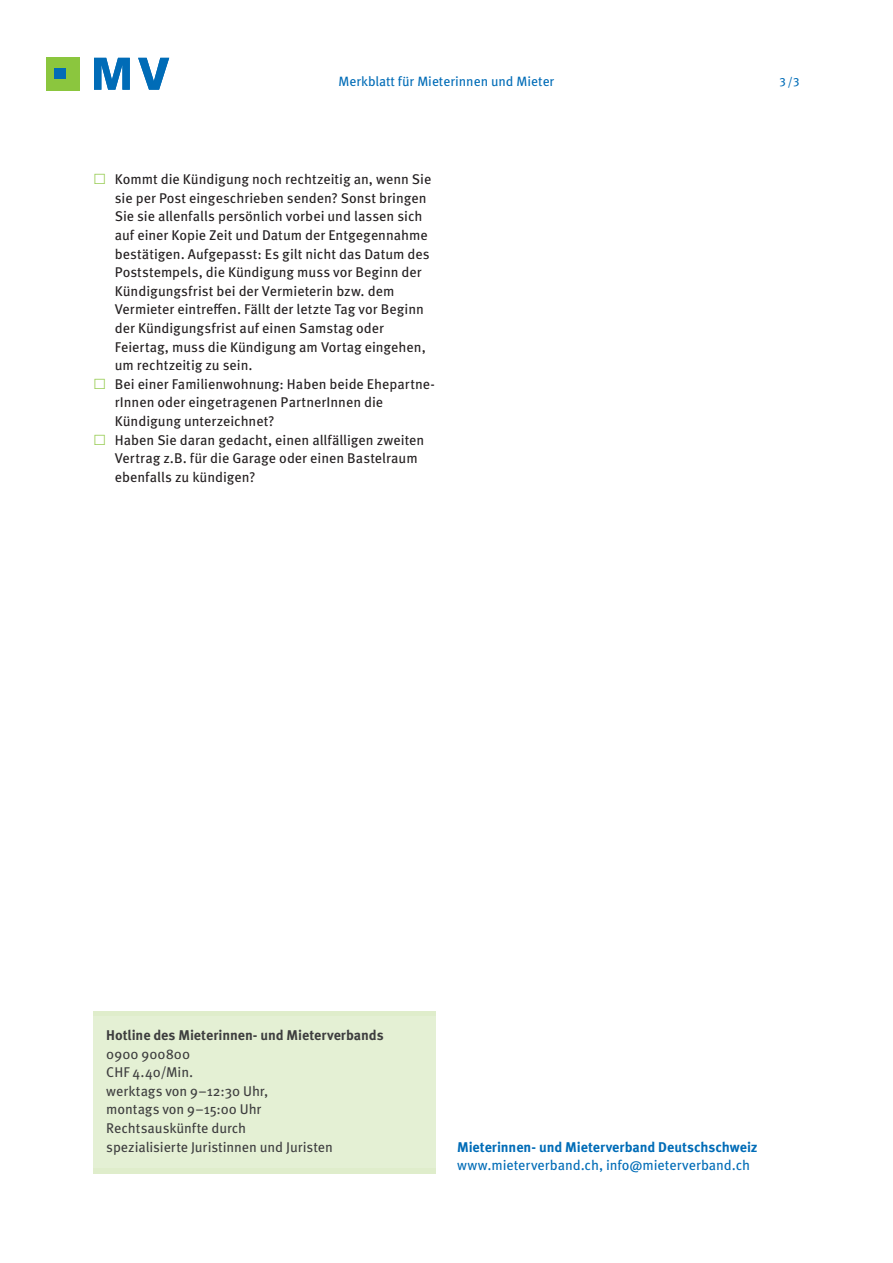
<style>
.page{position:relative;width:893px;height:1263px;background:#fff}
.page>*{position:absolute;margin:0;border:0;box-sizing:border-box;transform-origin:0 0}
.t1{font:14.1px/18.6px "Meta OT";color:#231f20}
.Hotline-Box{font:14.1px "Meta OT";letter-spacing:-.005em;color:#3e3e3f}
.Lauftext_def{font:700 14.1px "Meta OT";letter-spacing:-.005em;color:#006cb7}
.Lauftext_def-2{font:14.1px "Meta OT";letter-spacing:-.005em;color:#006cb7}
.Hotline-Box-2{font:700 14.1px "Meta OT";letter-spacing:-.005em;color:#3e3e3f}
.t2{font:13.5px "Meta OT";color:#006cb7}
.t3{font:12px "Meta OT";color:#006cb7}
</style>
<div class="page">
<svg style="left:94px;top:58px;width:36px;height:32px"></svg>
<svg style="left:138px;top:58px;width:31px;height:32px"></svg>
<div style="left:47px;top:57px;width:33px;height:34px;background:#8bc63e"></div>
<div style="left:54px;top:68px;width:12px;height:11px;background:#006cb7"></div>
<div style="left:94px;top:1011px;width:342px;height:162px;background:#dfedcb"></div>
<div style="left:94px;top:1016px;width:342px;height:40px;background:#e4f0d4"></div>
<div style="left:94px;top:1054px;width:342px;height:39px;background:#e4f0d4"></div>
<div style="left:94px;top:1091px;width:342px;height:39px;background:#e4f0d4"></div>
<div style="left:94px;top:1128px;width:342px;height:40px;background:#e4f0d4"></div>
<p class="t2" style="left:339px;top:73px;width:217px">Merkblatt für Mieterinnen und Mieter</p>
<p class="t3" style="left:780px;top:74px;width:21px">3/3</p>
<p class="t1" style="left:115px;top:170px;width:318px">Kommt die Kündigung noch rechtzeitig an, wenn Sie sie per Post eingeschrieben senden? Sonst bringen Sie sie allenfalls persönlich vorbei und lassen sich auf einer Kopie Zeit und Datum der Entgegennahme bestätigen. Aufgepasst: Es gilt nicht das Datum des Poststempels, die Kündigung muss vor Beginn der Kündigungsfrist bei der Vermieterin bzw. dem Vermieter eintreffen. Fällt der letzte Tag vor Beginn der Kündigungsfrist auf einen Samstag oder Feiertag, muss die Kündigung am Vortag eingehen, um rechtzeitig zu sein.</p>
<p class="t1" style="left:115px;top:375px;width:322px">Bei einer Familienwohnung: Haben beide Ehepartne&shy;rInnen oder eingetragenen PartnerInnen die<br>Kündigung unterzeichnet?</p>
<p class="t1" style="left:115px;top:430px;width:311px">Haben Sie daran gedacht, einen allfälligen zweiten<br>Vertrag z.B. für die Garage oder einen Bastelraum ebenfalls zu kündigen?</p>
<p class="Hotline-Box-2" style="left:106px;top:1026px;width:279px">Hotline des Mieterinnen- und Mieterverbands</p>
<p class="Hotline-Box" style="left:106px;top:1045px;width:85px">0900 900800</p>
<p class="Hotline-Box" style="left:106px;top:1063px;width:88px">CHF 4.40/Min.</p>
<p class="Hotline-Box" style="left:106px;top:1082px;width:164px">werktags von 9–12:30 Uhr,</p>
<p class="Hotline-Box" style="left:106px;top:1101px;width:157px">montags von 9–15:00 Uhr</p>
<p class="Hotline-Box" style="left:106px;top:1119px;width:141px">Rechtsauskünfte durch</p>
<p class="Hotline-Box" style="left:106px;top:1138px;width:228px">spezialisierte Juristinnen und Juristen</p>
<p class="Lauftext_def" style="left:457px;top:1138px;width:302px">Mieterinnen- und Mieterverband Deutschschweiz</p>
<p class="Lauftext_def-2" style="left:457px;top:1156px;width:295px">www.mieterverband.ch, info@mieterverband.ch</p>
</div>
